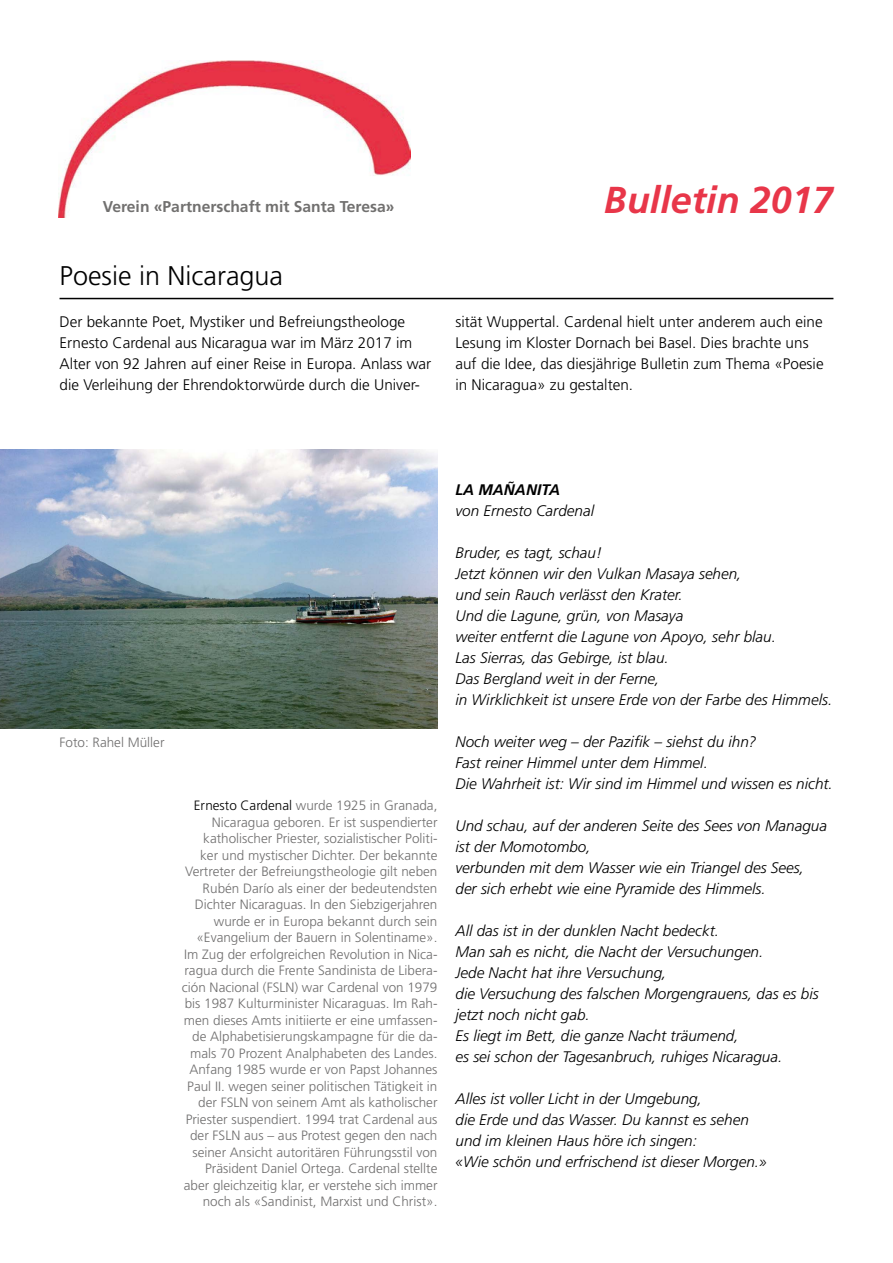
<style>
.page{position:relative;width:893px;height:1263px;background:#fff}
.page>*{position:absolute;margin:0;border:0;box-sizing:border-box;transform-origin:0 0}
.t1{font:italic 700 37.5px "Frutiger LT Std";color:#e83649}
.t2{font:300 27px "Frutiger LT Std";color:#000}
.t3{font:700 15.6px "Frutiger LT Std";color:#71706f}
.t4{font:italic 300 15.3px/21px "Frutiger LT Std";color:#000}
.t5{font:300 15.3px/21px "Frutiger LT Std";color:#000}
.t6{font:italic 700 15.3px "Frutiger LT Std";color:#000}
.t7{font:300 13.5px/16.5px "Frutiger LT Std";color:#706f6f;text-align:right}
.s1{color:#000}
</style>
<div class="page">
<img style="left:58px;top:61px;width:353px;height:156px">
<hr style="left:60px;top:298px;width:773px;height:1px;background:#000">
<img style="left:0;top:449px;width:437px;height:279px">
<p class="t3" style="left:103px;top:197px;width:293px">Verein «Partnerschaft mit Santa Teresa»</p>
<h2 class="t2" style="left:60px;top:260px;width:225px">Poesie in Nicaragua</h2>
<p class="t5" style="left:60px;top:311px;width:373px">Der bekannte Poet, Mystiker und Befreiungstheologe Ernesto Cardenal aus Nicaragua war im März 2017 im Alter von 92 Jahren auf einer Reise in Europa. Anlass war die Verleihung der Ehrendoktorwürde durch die Univer-</p>
<h1 class="t1" style="left:604px;top:178px;width:231px">Bulletin 2017</h1>
<p class="t5" style="left:455px;top:311px;width:370px">sität Wuppertal. Cardenal hielt unter anderem auch eine Lesung im Kloster Dornach bei Basel. Dies brachte uns auf die Idee, das diesjährige Bulletin zum Thema «Poesie in Nicaragua» zu gestalten.</p>
<p class="t7" style="left:60px;top:734px;width:107px">Foto: Rahel Müller</p>
<p class="t7" style="left:182px;top:797px;width:257px"><span class="s1">Ernesto Cardenal</span> wurde 1925 in Granada, Nicaragua geboren. Er ist suspendierter katholischer Priester, sozialistischer Politi&shy;ker und mystischer Dichter. Der bekannte Vertreter der Befreiungstheologie gilt neben Rubén Darío als einer der bedeutendsten Dichter Nicaraguas. In den Siebzigerjahren wurde er in Europa bekannt durch sein «Evangelium der Bauern in Solentiname».<br>Im Zug der erfolgreichen Revolution in Nica&shy;ragua durch die Frente Sandinista de Libera&shy;ción Nacional (FSLN) war Cardenal von 1979 bis 1987 Kulturminister Nicaraguas. Im Rah&shy;men dieses Amts initiierte er eine umfassen&shy;de Alphabetisierungskampagne für die da&shy;mals 70 Prozent Analphabeten des Landes.<br>Anfang 1985 wurde er von Papst Johannes Paul II. wegen seiner politischen Tätigkeit in der FSLN von seinem Amt als katholischer Priester suspendiert. 1994 trat Cardenal aus der FSLN aus – aus Protest gegen den nach seiner Ansicht autoritären Führungsstil von Präsident Daniel Ortega. Cardenal stellte aber gleichzeitig klar, er verstehe sich immer noch als «Sandinist, Marxist und Christ».</p>
<p class="t6" style="left:455px;top:481px;width:106px">LA MAÑANITA</p>
<p class="t4" style="left:455px;top:500px;width:140px">von Ernesto Cardenal</p>
<p class="t4" style="left:455px;top:542px;width:378px">Bruder, es tagt, schau!<br>Jetzt können wir den Vulkan Masaya sehen,<br>und sein Rauch verlässt den Krater.<br>Und die Lagune, grün, von Masaya<br>weiter entfernt die Lagune von Apoyo, sehr blau.<br>Las Sierras, das Gebirge, ist blau.<br>Das Bergland weit in der Ferne,<br>in Wirklichkeit ist unsere Erde von der Farbe des Himmels.</p>
<p class="t4" style="left:455px;top:731px;width:379px">Noch weiter weg – der Pazifik – siehst du ihn?<br>Fast reiner Himmel unter dem Himmel.<br>Die Wahrheit ist: Wir sind im Himmel und wissen es nicht.</p>
<p class="t4" style="left:455px;top:815px;width:373px">Und schau, auf der anderen Seite des Sees von Managua ist der Momotombo,<br>verbunden mit dem Wasser wie ein Triangel des Sees, der sich erhebt wie eine Pyramide des Himmels.</p>
<p class="t4" style="left:455px;top:921px;width:365px">All das ist in der dunklen Nacht bedeckt.<br>Man sah es nicht, die Nacht der Versuchungen.<br>Jede Nacht hat ihre Versuchung,<br>die Versuchung des falschen Morgengrauens, das es bis jetzt noch nicht gab.<br>Es liegt im Bett, die ganze Nacht träumend,<br>es sei schon der Tagesanbruch, ruhiges Nicaragua.</p>
<p class="t4" style="left:455px;top:1089px;width:313px">Alles ist voller Licht in der Umgebung,<br>die Erde und das Wasser. Du kannst es sehen und im kleinen Haus höre ich singen:<br>«Wie schön und erfrischend ist dieser Morgen.»</p>
</div>
